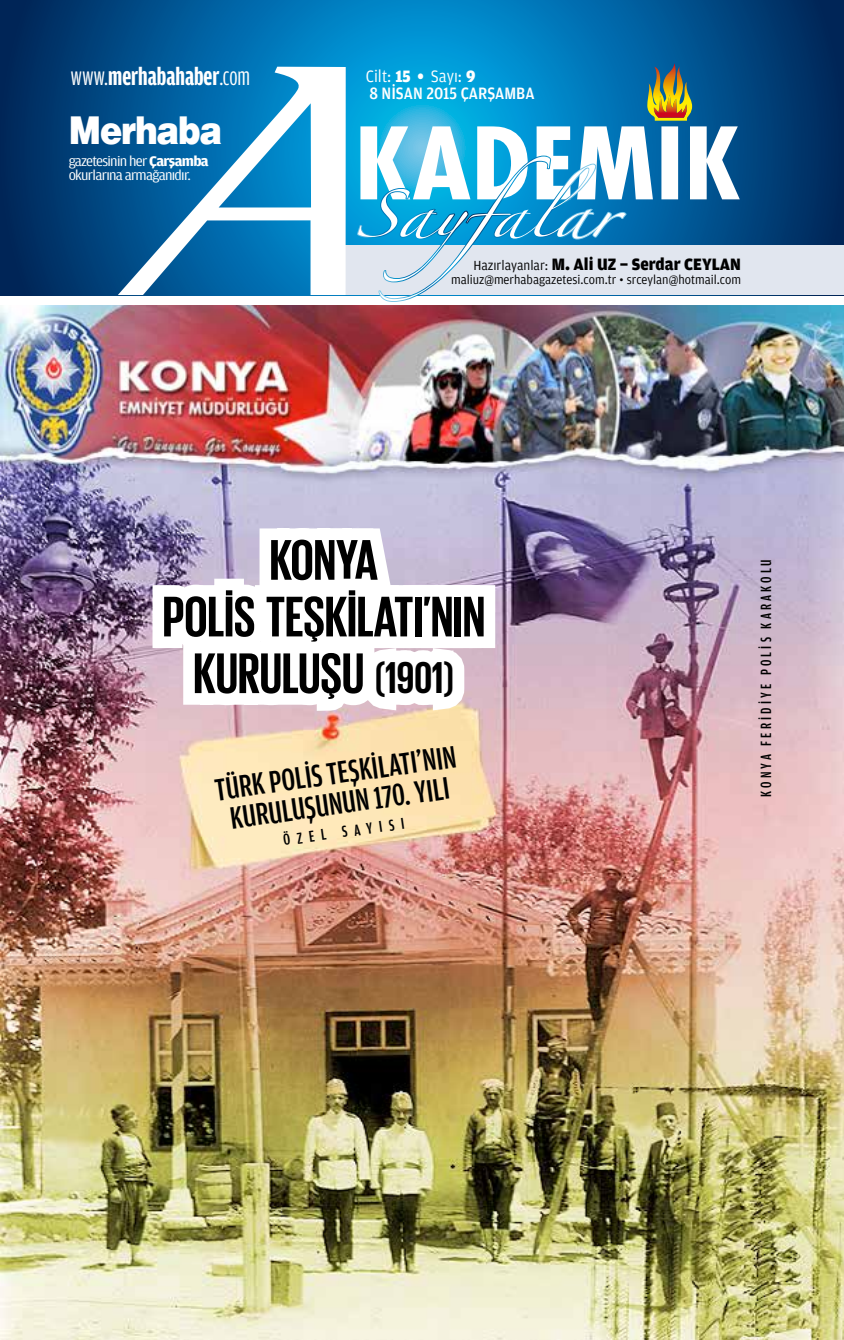
<style>
.page{position:relative;width:844px;height:1340px;background:#fff}
.page>*{position:absolute;margin:0;border:0;box-sizing:border-box;transform-origin:0 0}
.t1{font:700 58.45px/56.7px "Giorgio Sans";color:#000;text-align:center}
.t2{font:42.7px "Zapfino";color:#fff;scale:1.2 1}
.t3{font:900 39.2px "Helvetica";letter-spacing:-.04em;color:#fff;scale:.87 1}
.t4{font:500 33.07px "Toprak Comp";color:#000}
.t5{font:700 25.9px "Toprak Comp";color:#fff}
.t6{font:700 17.5px "Toprak";color:#000;scale:.95 1}
.t7{font:500 17.5px/17.5px "Toprak";color:#fff;scale:.9 1}
.t8{font:500 16.8px "Toprak Comp";color:#000}
.t9{font:500 15.75px "Toprak Comp";letter-spacing:.2em;color:#000}
.t10{font:14.88px/14.9px "Toprak Cond";letter-spacing:-.04em;color:#fff;scale:1.21 1}
.t11{font:13.12px "Toprak";color:#000;scale:.95 1}
.s1{font-weight:400}
.s2{font-weight:700}
.s3{font-weight:400;font-size:14px}
.s4{font-size:45.5px}
</style>
<div class="page">
<img style="left:0;top:305px;width:843px;height:1034px">
<svg style="left:0;top:0;width:843px;height:295px;background:#004d87"></svg>
<div style="left:324px;top:245px;width:519px;height:50px;background:#e1e6ef"></div>
<svg style="left:118px;top:66px;width:23px;height:230px;background:#0e5992"></svg>
<img style="left:141px;top:63px;width:598px;height:724px">
<h3 class="t5" style="left:71px;top:63px;width:181px"><span class="s1">www.</span>merhabahaber<span class="s1">.com</span></h3>
<h3 class="t7" style="left:366px;top:67px;width:189px"><span class="s1">Cilt:</span> <span class="s2">15 •</span> <span class="s1">Sayı:</span> <span class="s2">9<br></span>8 NİSAN 2015 ÇARŞAMBA</h3>
<h3 class="t3" style="left:69px;top:106px;width:178px">Merhaba</h3>
<p class="t10" style="left:69px;top:153px;width:117px">gazetesinin her <span class="s2">Çarşamba </span>okurlarına armağanıdır.</p>
<h2 class="t2" style="left:355px;top:196px;width:234px">Sayfalar</h2>
<h3 class="t6" style="left:473px;top:255px;width:283px"><span class="s3">Hazırlayanlar:</span> M. Ali UZ - Serdar CEYLAN</h3>
<p class="t11" style="left:451px;top:273px;width:307px">maliuz@merhabagazetesi.com.tr • srceylan@hotmail.com</p>
<h1 class="t1" style="left:163px;top:530px;width:324px">KONYA<br>POLİS TEŞKİLATI’NIN<br>KURULUŞU <span class="s4">(1901)</span></h1>
<h3 class="t4" style="left:213px;top:772px;width:244px;rotate:-8deg">TÜRK POLİS TEŞKİLATI’NIN</h3>
<h3 class="t4" style="left:228px;top:801px;width:223px;rotate:-8deg">KURULUŞUNUN 170. YILI</h3>
<p class="t8" style="left:282px;top:831px;width:123px;rotate:-8deg">ÖZEL SAYISI</p>
<p class="t9" style="left:757px;top:796px;width:239px;rotate:-90deg">KONYA FERİDİYE POLİS KARAKOLU</p>
</div>
